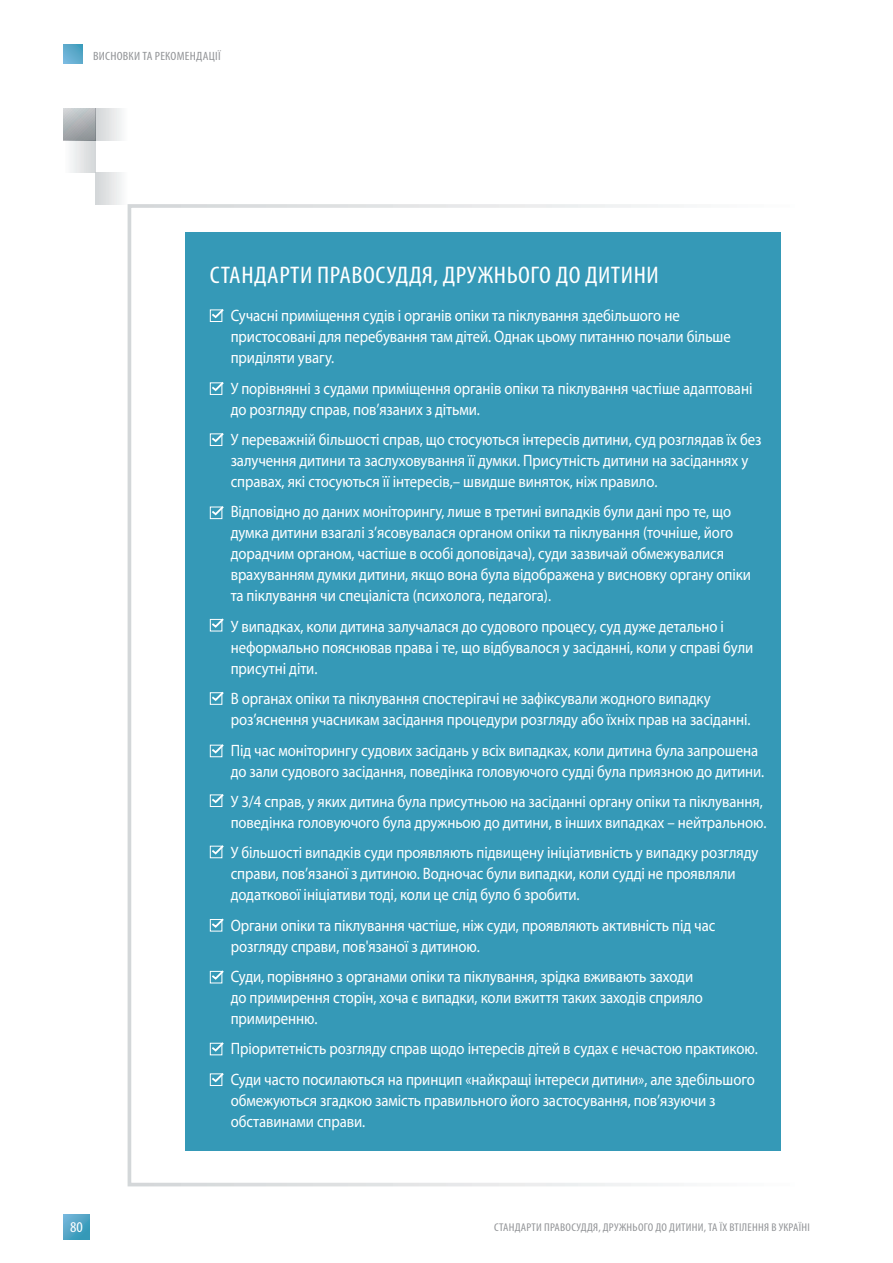
<style>
.page{position:relative;width:893px;height:1263px;background:#fff}
.page>*{position:absolute;margin:0;border:0;box-sizing:border-box;transform-origin:0 0}
.t1{font:condensed 24.15px "Myriad Pro";letter-spacing:.02em;color:#fff;scale:1.1 1}
.t2{font:16.5px/21px "Myriad Pro";letter-spacing:-.005em;color:#fff;scale:.9 1}
.t3{font:condensed 15px "Myriad Pro";color:#fff;scale:1.1 1}
.t4{font:condensed 12px "Myriad Pro";letter-spacing:.02em;color:#939598;scale:1.1 1}
.t5{font:condensed 11.25px "Myriad Pro";letter-spacing:.02em;color:#939598;scale:1.1 1}
</style>
<div class="page">
<svg style="left:64px;top:1214px;width:25px;height:25px"></svg>
<svg style="left:64px;top:45px;width:19px;height:19px"></svg>
<div style="left:64px;top:140px;width:32px;height:32px;background:linear-gradient(to right,#fcfdfd,#d4d7d9)"></div>
<div style="left:96px;top:172px;width:32px;height:32px;background:linear-gradient(to right,#d2d5d7,#fbfcfc)"></div>
<div style="left:96px;top:108px;width:32px;height:32px;background:linear-gradient(to right,#d2d5d7,#fbfcfc)"></div>
<div style="left:64px;top:108px;width:32px;height:32px;background:linear-gradient(to bottom,#c9cdcf,#92979a)"></div>
<div style="left:128px;top:204px;width:680px;height:982px;border:4px solid #fff"></div>
<div style="left:186px;top:232px;width:595px;height:919px;background:#3599b7"></div>
<svg style="left:210px;top:320px;width:12px;height:2px"></svg>
<svg style="left:210px;top:309px;width:14px;height:11px"></svg>
<div style="left:210px;top:382px;width:12px;height:13px;background:#3599b7;border:1px solid #fff"></div>
<svg style="left:210px;top:382px;width:14px;height:10px"></svg>
<div style="left:210px;top:433px;width:12px;height:13px;background:#3599b7;border:1px solid #fff"></div>
<svg style="left:210px;top:433px;width:14px;height:10px"></svg>
<svg style="left:210px;top:517px;width:12px;height:2px"></svg>
<svg style="left:210px;top:506px;width:14px;height:11px"></svg>
<svg style="left:210px;top:629px;width:12px;height:2px"></svg>
<svg style="left:210px;top:618px;width:14px;height:11px"></svg>
<div style="left:210px;top:692px;width:12px;height:13px;background:#3599b7;border:1px solid #fff"></div>
<svg style="left:210px;top:691px;width:14px;height:11px"></svg>
<svg style="left:210px;top:755px;width:12px;height:2px"></svg>
<svg style="left:210px;top:744px;width:14px;height:11px"></svg>
<div style="left:210px;top:794px;width:12px;height:13px;background:#3599b7;border:1px solid #fff"></div>
<svg style="left:210px;top:794px;width:14px;height:10px"></svg>
<svg style="left:210px;top:856px;width:12px;height:2px"></svg>
<svg style="left:210px;top:845px;width:14px;height:11px"></svg>
<svg style="left:210px;top:929px;width:12px;height:2px"></svg>
<svg style="left:210px;top:918px;width:14px;height:11px"></svg>
<svg style="left:210px;top:981px;width:12px;height:2px"></svg>
<svg style="left:210px;top:970px;width:14px;height:11px"></svg>
<svg style="left:210px;top:1053px;width:12px;height:2px"></svg>
<svg style="left:210px;top:1042px;width:14px;height:11px"></svg>
<div style="left:210px;top:1073px;width:12px;height:13px;background:#3599b7;border:1px solid #fff"></div>
<svg style="left:210px;top:1073px;width:14px;height:10px"></svg>
<p class="t4" style="left:93px;top:49px;width:118px">ВИСНОВКИ ТА РЕКОМЕНДАЦІЇ</p>
<h1 class="t1" style="left:210px;top:261px;width:410px">СТАНДАРТИ ПРАВОСУДДЯ, ДРУЖНЬОГО ДО ДИТИНИ</h1>
<p class="t2" style="left:231px;top:305px;width:557px">Сучасні приміщення судів і органів опіки та піклування здебільшого не пристосовані для перебування там дітей. Однак цьому питанню почали більше приділяти увагу.</p>
<p class="t2" style="left:231px;top:377px;width:581px">У порівнянні з судами приміщення органів опіки та піклування частіше адаптовані до розгляду справ, пов’язаних з дітьми.</p>
<p class="t2" style="left:231px;top:429px;width:591px">У переважній більшості справ, що стосуються інтересів дитини, суд розглядав їх без залучення дитини та заслуховування її думки. Присутність дитини на засіданнях у справах, які стосуються її інтересів,– швидше виняток, ніж правило.</p>
<p class="t2" style="left:231px;top:501px;width:579px">Відповідно до даних моніторингу, лише в третині випадків були дані про те, що думка дитини взагалі з’ясовувалася органом опіки та піклування (точніше, його дорадчим органом, частіше в особі доповідача), суди зазвичай обмежувалися врахуванням думки дитини, якщо вона була відображена у висновку органу опіки та піклування чи спеціаліста (психолога, педагога).</p>
<p class="t2" style="left:231px;top:615px;width:582px">У випадках, коли дитина залучалася до судового процесу, суд дуже детально і неформально пояснював права і те, що відбувалося у засіданні, коли у справі були присутні діти.</p>
<p class="t2" style="left:231px;top:688px;width:579px">В органах опіки та піклування спостерігачі не зафіксували жодного випадку роз’яснення учасникам засідання процедури розгляду або їхніх прав на засіданні.</p>
<p class="t2" style="left:231px;top:739px;width:594px">Під час моніторингу судових засідань у всіх випадках, коли дитина була запрошена до зали судового засідання, поведінка головуючого судді була приязною до дитини.</p>
<p class="t2" style="left:231px;top:791px;width:597px">У 3/4 справ, у яких дитина була присутньою на засіданні органу опіки та піклування, поведінка головуючого була дружньою до дитини, в інших випадках – нейтральною.</p>
<p class="t2" style="left:231px;top:842px;width:588px">У більшості випадків суди проявляють підвищену ініціативність у випадку розгляду справи, пов’язаної з дитиною. Водночас були випадки, коли судді не проявляли додаткової ініціативи тоді, коли це слід було б зробити.</p>
<p class="t2" style="left:231px;top:914px;width:540px">Органи опіки та піклування частіше, ніж суди, проявляють активність під час розгляду справи, пов'язаної з дитиною.</p>
<p class="t2" style="left:231px;top:966px;width:526px">Суди, порівняно з органами опіки та піклування, зрідка вживають заходи до примирення сторін, хоча є випадки, коли вжиття таких заходів сприяло примиренню.</p>
<p class="t2" style="left:231px;top:1033px;width:587px;line-height:30.3px">Пріоритетність розгляду справ щодо інтересів дітей в судах є нечастою практикою.<br>Суди часто посилаються на принцип «найкращі інтереси дитини», але здебільшого</p>
<p class="t2" style="left:231px;top:1089px;width:540px">обмежуються згадкою замість правильного його застосування, пов’язуючи з обставинами справи.</p>
<p class="t3" style="left:70px;top:1218px;width:13px">80</p>
<p class="t5" style="left:494px;top:1220px;width:289px">СТАНДАРТИ ПРАВОСУДДЯ, ДРУЖНЬОГО ДО ДИТИНИ, ТА ЇХ ВТІЛЕННЯ В УКРАЇНІ</p>
</div>
